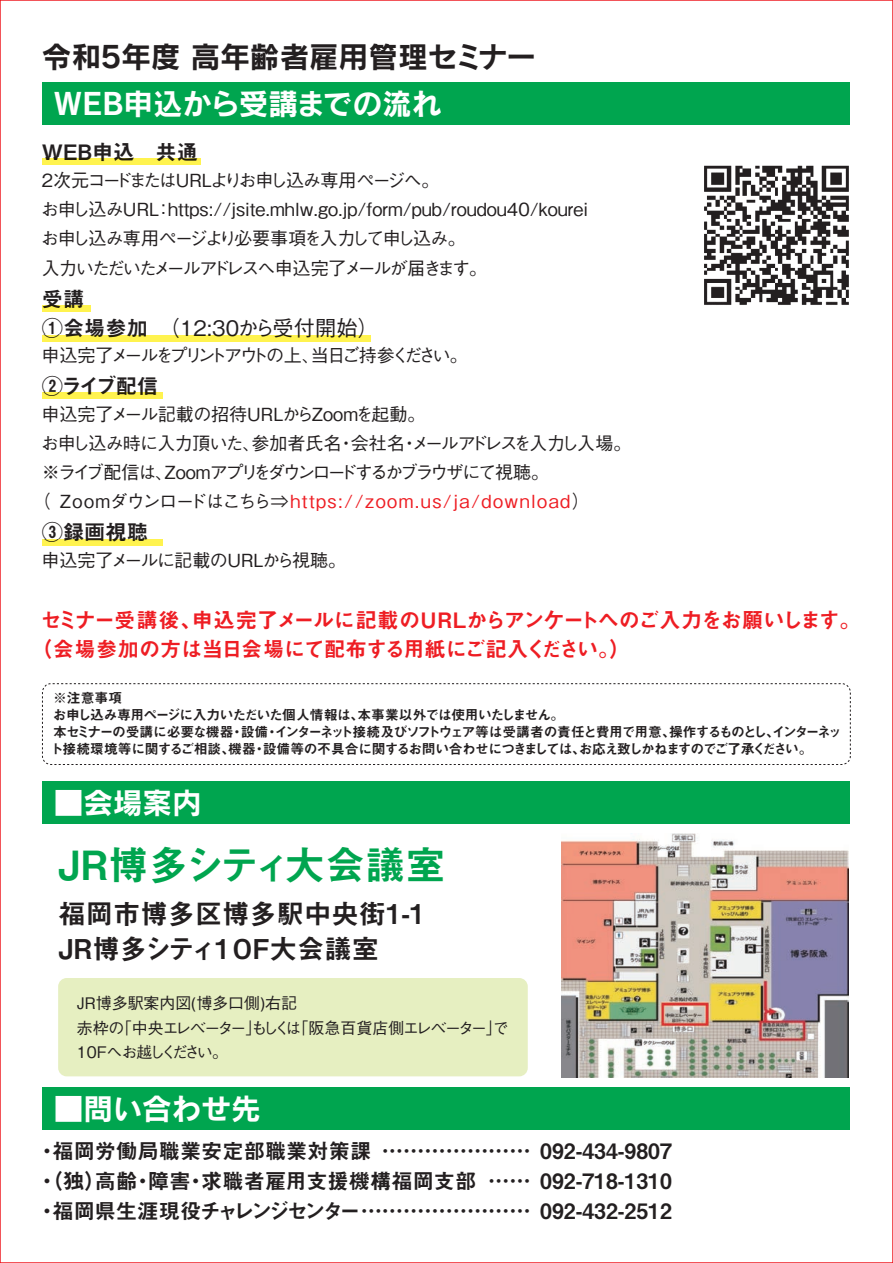
<style>
.page{position:relative;width:893px;height:1263px;background:#fff}
.page>*{position:absolute;margin:0;border:0;box-sizing:border-box;transform-origin:0 0}
.t1{font:40.2px "Midashi Go Pr 6 MB31";color:#00a54f}
.t2{font:29.55px "Rodin Pro B";color:#fff}
.t3{font:29.55px "Rodin Pro B";color:#231f20}
.t4{font:27.3px/34.7px "Midashi Go Pr 6 MB31";color:#231f20}
.t5{font:21.3px/29.7px "Midashi Go Pr 6 MB31";color:#231f20;text-align:justify}
.t6{font:21.3px/29.2px "Midashi Go Pr 6 MB31";letter-spacing:-.035em;color:#ee1d23}
.t7{font:500 21.3px "Gothic BBB Pr 6 N";color:#231f20}
.t8{font:500 18px/29.2px "Gothic BBB Pr 6 N";letter-spacing:-.045em;color:#231f20}
.t9{font:500 18px "Gothic BBB Pr 6 N";letter-spacing:.08em;color:#ee1d23}
.t10{font:500 18px "Gothic BBB Pr 6 N";letter-spacing:-.07em;color:#231f20}
.t11{font:500 18px "Gothic BBB Pr 6 N";letter-spacing:-.13em;color:#231f20}
.t12{font:500 18px "Gothic BBB Pr 6 N";letter-spacing:-.16em;color:#231f20}
.t13{font:500 18px "Gothic BBB Pr 6 N";letter-spacing:-.015em;color:#231f20}
.t14{font:500 18px "Gothic BBB Pr 6 N";letter-spacing:-.03em;color:#231f20}
.t15{font:500 15.9px/24.5px "Gothic BBB Pr 6 N";letter-spacing:-.07em;color:#231f20}
.t16{font:13.8px/17px "Midashi Go Pr 6 MB31";letter-spacing:-.065em;color:#231f20}
.s1{font-family:"Midashi Go Pr 6 MB31";font-weight:400}
.s2{color:#231f20}
</style>
<div class="page">
<div style="left:43px;top:82px;width:807px;height:43px;background:#00a54f"></div>
<div style="left:43px;top:781px;width:807px;height:42px;background:#00a54f"></div>
<div style="left:43px;top:1087px;width:807px;height:43px;background:#00a54f"></div>
<div style="left:42px;top:158px;width:158px;height:7px;background:#fff34f"></div>
<div style="left:42px;top:305px;width:49px;height:7px;background:#fff34f"></div>
<div style="left:42px;top:392px;width:121px;height:7px;background:#fff34f"></div>
<div style="left:42px;top:335px;width:329px;height:7px;background:#fff34f"></div>
<div style="left:42px;top:539px;width:121px;height:7px;background:#fff34f"></div>
<div style="left:42px;top:683px;width:809px;height:82px;border:1px dashed #231f20;border-radius:9px"></div>
<img style="left:561px;top:833px;width:287px;height:244px">
<div style="left:58px;top:978px;width:470px;height:98px;background:#e6efc1;border-radius:9px"></div>
<img style="left:704px;top:165px;width:145px;height:140px">
<h2 class="t3" style="left:42px;top:37px;width:496px">令和5年度 高年齢者雇用管理セミナー</h2>
<h2 class="t2" style="left:54px;top:84px;width:389px">WEB申込から受講までの流れ</h2>
<h3 class="t5" style="left:42px;top:137px;width:158px">WEB申込　共通</h3>
<h3 class="t8" style="left:41px;top:164px;width:549px">2次元コードまたはURLよりお申し込み専用ページへ。<br>お申し込みURL：https://jsite.mhlw.go.jp/form/pub/roudou40/koureiお申し込み専用ページより必要事項を入力して申し込み。<br>入力いただいたメールアドレスへ申込完了メールが届きます。</h3>
<h3 class="t5" style="left:42px;top:283px;width:44px">受講</h3>
<h3 class="t7" style="left:42px;top:311px;width:339px"><span class="s1">①会場参加　</span>（12:30から受付開始）</h3>
<h3 class="t12" style="left:42px;top:341px;width:428px">申込完了メールをプリントアウトの上、当日ご持参ください。</h3>
<h3 class="t5" style="left:42px;top:370px;width:139px">②ライブ配信　</h3>
<h3 class="t13" style="left:42px;top:399px;width:386px">申込完了メール記載の招待URLからZoomを起動。</h3>
<h3 class="t10" style="left:41px;top:429px;width:592px">お申し込み時に入力頂いた、参加者氏名・会社名・メールアドレスを入力し入場。</h3>
<h3 class="t11" style="left:42px;top:458px;width:509px">※ライブ配信は、Zoomアプリをダウンロードするかブラウザにて視聴。</h3>
<h3 class="t9" style="left:33px;top:487px;width:559px"><span class="s2">（ Zoomダウンロードはこちら⇒</span>https://zoom.us/ja/download<span class="s2">）</span></h3>
<h3 class="t5" style="left:42px;top:517px;width:108px">③録画視聴</h3>
<h3 class="t14" style="left:42px;top:546px;width:306px">申込完了メールに記載のURLから視聴。</h3>
<h3 class="t6" style="left:31px;top:605px;width:831px;text-indent:9px">セミナー受講後、申込完了メールに記載のURLからアンケートへのご入力をお願いします。（会場参加の方は当日会場にて配布する用紙にご記入ください。）</h3>
<p class="t16" style="left:50px;top:689px;width:794px">※注意事項<br>お申し込み専用ページに入力いただいた個人情報は、本事業以外では使用いたしません。<br>本セミナーの受講に必要な機器・設備・インターネット接続及びソフトウェア等は受講者の責任と費用で用意、操作するものとし、インターネット接続環境等に関するご相談、機器・設備等の不具合に関するお問い合わせにつきましては、お応え致しかねますのでご了承ください。</p>
<h2 class="t2" style="left:54px;top:783px;width:150px">■会場案内</h2>
<h1 class="t1" style="left:58px;top:833px;width:389px">JR博多シティ大会議室</h1>
<h3 class="t4" style="left:58px;top:895px;width:368px">福岡市博多区博多駅中央街1-1<br>JR博多シティ１０F大会議室</h3>
<p class="t15" style="left:74px;top:990px;width:436px">JR博多駅案内図(博多口側)右記<br>赤枠の「中央エレベーター」もしくは「阪急百貨店側エレベーター」で<br>１０Fへお越しください。</p>
<h2 class="t2" style="left:54px;top:1089px;width:208px">■問い合わせ先</h2>
<h3 class="t5" style="left:36px;top:1135px;width:637px">・福岡労働局職業安定部職業対策課 ………………… 092-434-9807・（独）高齢・障害・求職者雇用支援機構福岡支部 …… 092-718-1310・福岡県生涯現役チャレンジセンター…………………… 092-432-2512</h3>
</div>
